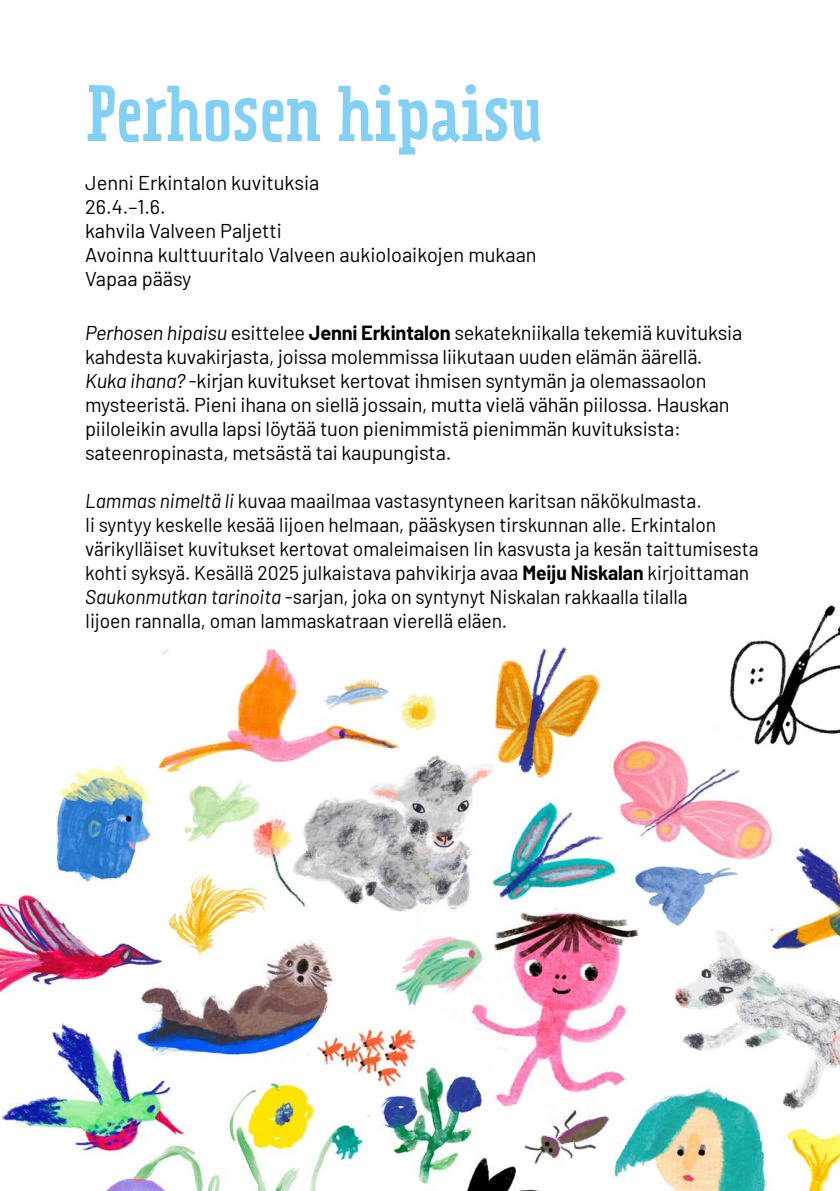
<style>
.page{position:relative;width:840px;height:1191px;background:#fff}
.page>*{position:absolute;margin:0;border:0;box-sizing:border-box;transform-origin:0 0}
.t1{font:70px "Prater Serif Pro";color:#83d0f5}
.t2{font:20px/24px "Barlow";letter-spacing:-.01em;color:#000}
.t3{font:20px/24px "Barlow";letter-spacing:-.01em;color:#000;scale:.96 1}
.s1{font-style:italic}
.s2{font-weight:700}
</style>
<div class="page">
<img style="left:0;top:605px;width:839px;height:586px">
<h1 class="t1" style="left:85px;top:69px;width:458px">Perhosen hipaisu</h1>
<p class="t2" style="left:85px;top:169px;width:453px">Jenni Erkintalon kuvituksia<br>26.4.–1.6.<br>kahvila Valveen Paljetti<br>Avoinna kulttuuritalo Valveen aukioloaikojen mukaan<br>Vapaa pääsy</p>
<p class="t2" style="left:85px;top:319px;width:658px"><span class="s1">Perhosen hipaisu</span> esittelee <span class="s2">Jenni Erkintalon</span> sekatekniikalla tekemiä kuvituksia kahdesta kuvakirjasta, joissa molemmissa liikutaan uuden elämän äärellä.<br><span class="s1">Kuka ihana?</span> -kirjan kuvitukset kertovat ihmisen syntymän ja olemassaolon mysteeristä. Pieni ihana on siellä jossain, mutta vielä vähän piilossa. Hauskan piiloleikin avulla lapsi löytää tuon pienimmistä pienimmän kuvituksista: sateenropinasta, metsästä tai kaupungista.</p>
<p class="t3" style="left:85px;top:487px;width:702px"><span class="s1">Lammas nimeltä Ii</span> kuvaa maailmaa vastasyntyneen karitsan näkökulmasta.<br>Ii syntyy keskelle kesää Iijoen helmaan, pääskysen tirskunnan alle. Erkintalon värikylläiset kuvitukset kertovat omaleimaisen Iin kasvusta ja kesän taittumisesta kohti syksyä. Kesällä 2025 julkaistava pahvikirja avaa <span class="s2">Meiju Niskalan</span> kirjoittaman <span class="s1">Saukonmutkan tarinoita</span> -sarjan, joka on syntynyt Niskalan rakkaalla tilalla<br>Iijoen rannalla, oman lammaskatraan vierellä eläen.</p>
</div>
